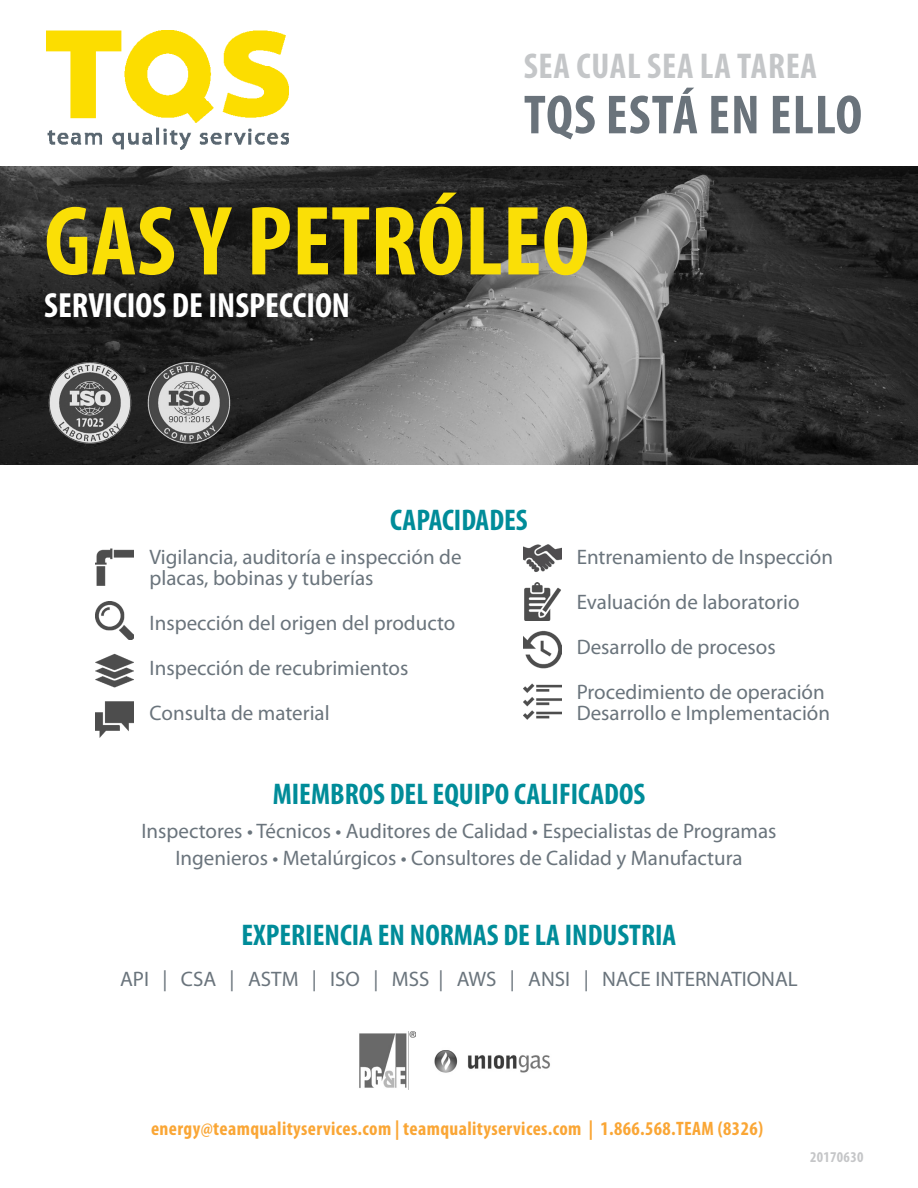
<style>
.page{position:relative;width:918px;height:1188px;background:#fff}
.page>*{position:absolute;margin:0;border:0;box-sizing:border-box;transform-origin:0 0}
.t1{font:700 condensed 99.45px "Myriad Pro";color:#fadf06}
.t2{font:700 condensed 55.5px "Myriad Pro";letter-spacing:.02em;color:#6a737b}
.t3{font:700 condensed 36px "Myriad Pro";letter-spacing:.02em;color:#c4c6c8}
.t4{font:700 condensed 35.1px "Myriad Pro";color:#fff}
.t5{font:700 condensed 30px "Myriad Pro";color:#008c99}
.t6{font:21px/21px "Myriad Pro";color:#6a747c}
.t7{font:700 condensed 19.5px "Myriad Pro";letter-spacing:.02em;color:#faa635}
.t8{font:700 condensed 15px "Myriad Pro";letter-spacing:.02em;color:#c5c6c8}
</style>
<div class="page">
<img style="left:0;top:167px;width:918px;height:298px">
<img style="left:96px;top:548px;width:38px;height:38px">
<img style="left:96px;top:602px;width:38px;height:38px">
<img style="left:96px;top:653px;width:38px;height:35px">
<img style="left:96px;top:701px;width:38px;height:37px">
<img style="left:523px;top:544px;width:38px;height:28px">
<img style="left:524px;top:582px;width:37px;height:38px">
<img style="left:523px;top:630px;width:38px;height:38px">
<img style="left:523px;top:683px;width:38px;height:37px">
<img style="left:359px;top:1031px;width:57px;height:59px">
<img style="left:434px;top:1050px;width:116px;height:23px">
<img style="left:44px;top:357px;width:91px;height:91px">
<img style="left:144px;top:357px;width:90px;height:91px">
<img style="left:46px;top:30px;width:242px;height:119px">
<p class="t3" style="left:524px;top:43px;width:295px">SEA CUAL SEA LA TAREA</p>
<p class="t2" style="left:524px;top:80px;width:340px">TQS ESTÁ EN ELLO</p>
<p class="t1" style="left:44px;top:179px;width:547px">GAS Y PETRÓLEO</p>
<p class="t4" style="left:44px;top:283px;width:307px">SERVICIOS DE INSPECCION</p>
<p class="t5" style="left:390px;top:501px;width:139px">CAPACIDADES</p>
<p class="t6" style="left:150px;top:546px;width:313px">Vigilancia, auditoría e inspección de placas, bobinas y tuberías</p>
<p class="t6" style="left:150px;top:612px;width:307px">Inspección del origen del producto</p>
<p class="t6" style="left:150px;top:657px;width:260px">Inspección de recubrimientos</p>
<p class="t6" style="left:150px;top:702px;width:182px">Consulta de material</p>
<p class="t6" style="left:577px;top:546px;width:258px">Entrenamiento de Inspección</p>
<p class="t6" style="left:577px;top:591px;width:224px">Evaluación de laboratorio</p>
<p class="t6" style="left:577px;top:636px;width:200px">Desarrollo de procesos</p>
<p class="t6" style="left:577px;top:681px;width:250px">Procedimiento de operación</p>
<p class="t6" style="left:577px;top:702px;width:255px">Desarrollo e Implementación</p>
<p class="t5" style="left:273px;top:776px;width:374px">MIEMBROS DEL EQUIPO CALIFICADOS</p>
<p class="t6" style="left:141px;top:820px;width:637px">Inspectores • Técnicos • Auditores de Calidad • Especialistas de Programas</p>
<p class="t6" style="left:175px;top:847px;width:569px">Ingenieros • Metalúrgicos • Consultores de Calidad y Manufactura</p>
<p class="t5" style="left:242px;top:916px;width:436px">EXPERIENCIA EN NORMAS DE LA INDUSTRIA</p>
<p class="t6" style="left:120px;top:968px;width:679px">API | CSA | ASTM | ISO | MSS | AWS | ANSI | NACE INTERNATIONAL</p>
<p class="t7" style="left:151px;top:1116px;width:614px">energy@teamqualityservices.com | teamqualityservices.com | 1.866.568.TEAM (8326)</p>
<p class="t8" style="left:810px;top:1147px;width:55px">20170630</p>
</div>
